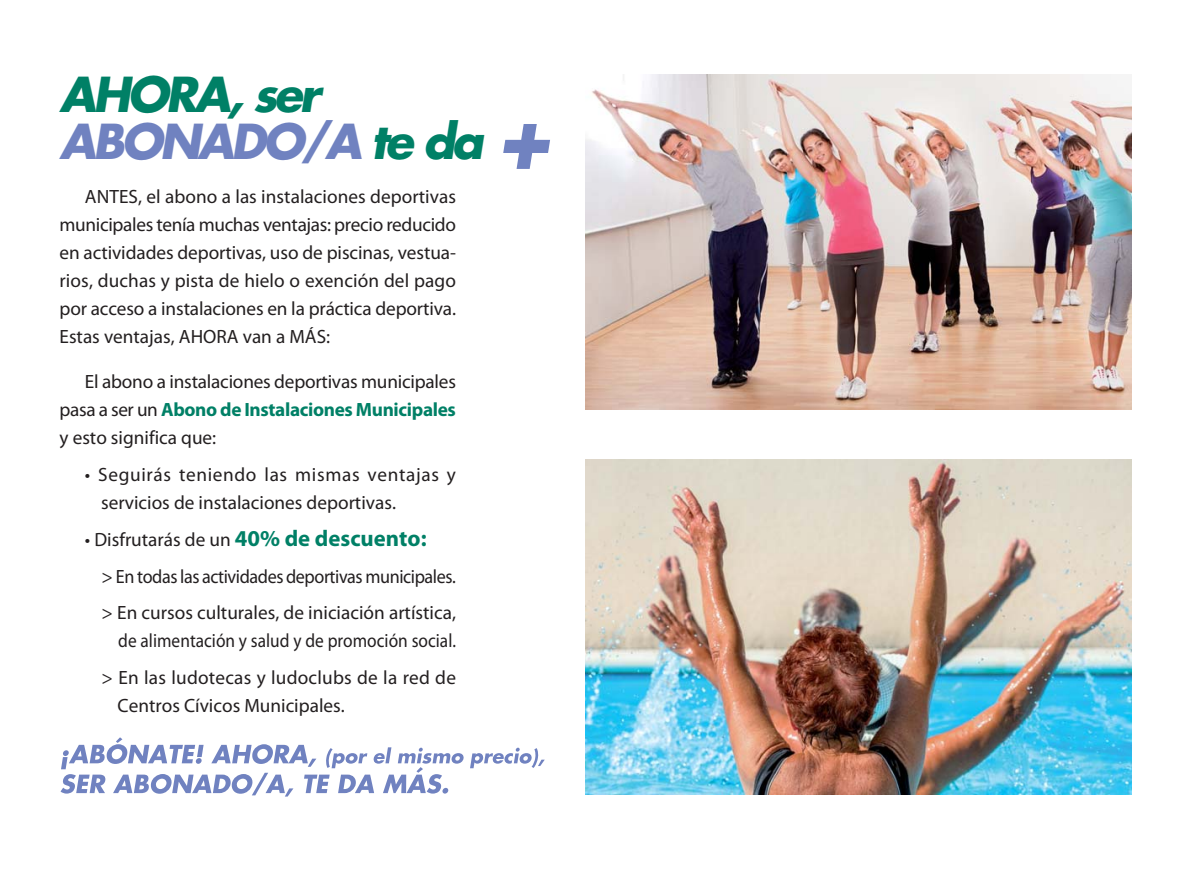
<style>
.page{position:relative;width:1191px;height:869px;background:#fff}
.page>*{position:absolute;margin:0;border:0;box-sizing:border-box;transform-origin:0 0}
.t1{font:italic 700 46.9px/46.9px "Futura";letter-spacing:-.07em;color:#008066}
.t2{font:19.25px/28px "Myriad Pro";color:#231f20;text-align:justify}
.t3{font:19.25px/36.8px "Myriad Pro";color:#231f20;text-align:right;scale:.9 1}
.s1{color:#7082c0}
.s2{font-size:87.5px;color:#7082c0}
.s3{font-weight:700;color:#008066}
.s4{font-weight:700;font-size:22.75px;color:#008066}
</style>
<div class="page">
<img style="left:585px;top:459px;width:546px;height:335px">
<svg style="left:61px;top:737px;width:403px;height:59px"></svg>
<svg style="left:470px;top:747px;width:75px;height:20px"></svg>
<img style="left:585px;top:74px;width:546px;height:336px">
<h1 class="t1" style="left:60px;top:75px;width:510px">AHORA,ser<br><span class="s1">ABONADO/A</span> te da <span class="s2">+</span></h1>
<p class="t2" style="left:60px;top:183px;width:398px;text-indent:25px">ANTES, el abono a las instalaciones deportivas municipales tenía muchas ventajas: precio reducido en actividades deportivas, uso de piscinas, vestua&shy;rios, duchas y pista de hielo o exención del pago por acceso a instalaciones en la práctica deportiva.<br>Estas ventajas, AHORA van a MÁS:</p>
<p class="t2" style="left:60px;top:369px;width:398px;text-indent:25px">El abono a instalaciones deportivas municipales pasa a ser un <span class="s3">Abono de Instalaciones Municipales </span>y esto significa que:</p>
<p class="t2" style="left:101px;top:461px;width:356px;text-indent:-16px">• Seguirás teniendo las mismas ventajas y servicios de instalaciones deportivas.</p>
<p class="t2" style="left:102px;top:522px;width:356px;line-height:36.8px;text-align:left;text-indent:-17px">• Disfrutarás de un <span class="s4">40% de descuento:<br></span>&gt; En todas las actividades deportivas municipales. &gt; En cursos culturales, de iniciación artística,</p>
<p class="t3" style="left:102px;top:623px;width:395px">de alimentación y salud y de promoción social.<br>&gt; En las ludotecas y ludoclubs de la red de</p>
<p class="t2" style="left:118px;top:692px;width:229px">Centros Cívicos Municipales.</p>
</div>
